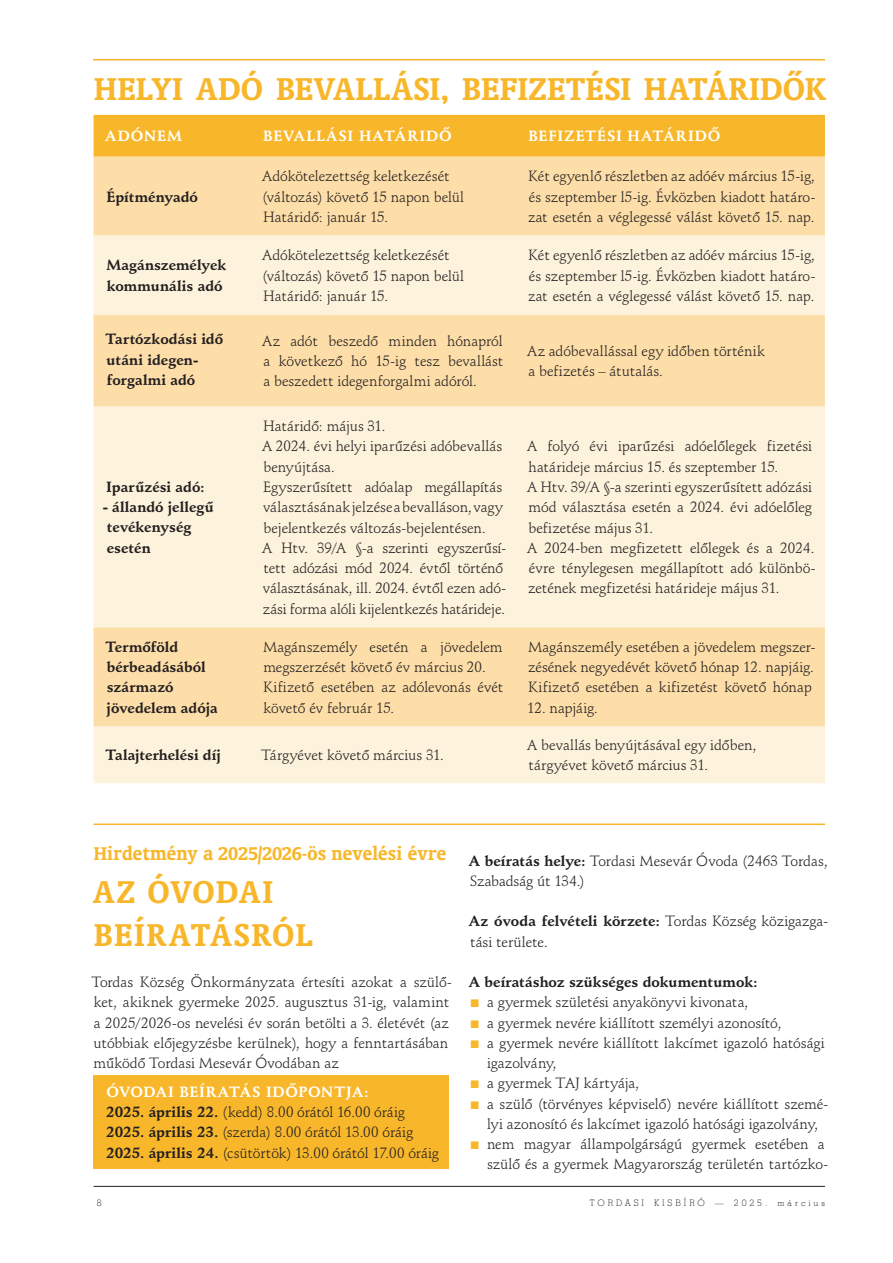
<style>
.page{position:relative;width:893px;height:1263px;background:#fff}
.page>*{position:absolute;margin:0;border:0;box-sizing:border-box;transform-origin:0 0}
.t1{font:700 36px "Oranda PFL";letter-spacing:.025em;color:#f8b72b}
.t2{font:700 36px/43.2px "Oranda PFL";letter-spacing:.045em;color:#f8b72b}
.t3{font:700 21px "Oranda PFL";letter-spacing:-.005em;color:#f8b72b}
.t4{font:14.55px/20.2px "Schneidler PFL";letter-spacing:-.005em;color:#231f20}
.t5{font:700 14.55px/20.2px "Schneidler PFL";color:#231f20}
.t6{font:700 14.55px "Schneidler PFL";letter-spacing:.06em;color:#fff}
.t7{font:9px "Stymie Lt PFL";letter-spacing:.315em;color:#231f20}
.s1{font-weight:700;color:#fff}
.s2{font-weight:700}
</style>
<div class="page">
<hr style="left:94px;top:1186px;width:731px;height:1px;background:#231f20">
<div style="left:94px;top:1075px;width:355px;height:94px;background:#f8b72b"></div>
<div style="left:94px;top:115px;width:731px;height:42px;background:#f8b72b"></div>
<div style="left:94px;top:157px;width:731px;height:79px;background:#fddea8"></div>
<svg style="left:94px;top:236px;width:731px;height:547px;background:#fdebc9"></svg>
<hr style="left:94px;top:59px;width:731px;height:1px;background:#f8b72b">
<hr style="left:94px;top:823px;width:731px;height:2px;background:#f8b72b">
<h1 class="t1" style="left:94px;top:68px;width:734px">HELYI ADÓ BEVALLÁSI, BEFIZETÉSI HATÁRIDŐK</h1>
<p class="t6" style="left:105px;top:127px;width:78px">ADÓNEM</p>
<p class="t6" style="left:263px;top:127px;width:190px">BEVALLÁSI HATÁRIDŐ</p>
<p class="t6" style="left:528px;top:127px;width:194px">BEFIZETÉSI HATÁRIDŐ</p>
<p class="t5" style="left:106px;top:186px;width:93px">Építményadó</p>
<p class="t4" style="left:262px;top:166px;width:203px">Adókötelezettség keletkezését (változás) követő 15 napon belül<br>Határidő: január 15.</p>
<p class="t4" style="left:528px;top:166px;width:289px;text-align:justify">Két egyenlő részletben az adóév március 15-ig, és szeptember l5-ig. Évközben kiadott határo&shy;zat esetén a véglegessé válást követő 15. nap.</p>
<p class="t5" style="left:106px;top:255px;width:121px">Magánszemélyek kommunális adó</p>
<p class="t4" style="left:262px;top:245px;width:203px">Adókötelezettség keletkezését (változás) követő 15 napon belül<br>Határidő: január 15.</p>
<p class="t4" style="left:528px;top:245px;width:289px;text-align:justify">Két egyenlő részletben az adóév március 15-ig, és szeptember l5-ig. Évközben kiadott határo&shy;zat esetén a véglegessé válást követő 15. nap.</p>
<p class="t5" style="left:105px;top:329px;width:119px">Tartózkodási idő utáni idegen&shy;forgalmi adó</p>
<p class="t4" style="left:262px;top:331px;width:243px;text-align:justify">Az adót beszedő minden hónapról a következő hó 15-ig tesz bevallást a beszedett idegenforgalmi adóról.</p>
<p class="t4" style="left:527px;top:341px;width:239px">Az adóbevallással egy időben történik a befizetés – átutalás.</p>
<p class="t5" style="left:106px;top:477px;width:100px">Iparűzési adó:</p>
<p class="t5" style="left:103px;top:497px;width:113px">- állandó jellegű tevékenység esetén</p>
<p class="t4" style="left:262px;top:416px;width:245px">Határidő: május 31.<br>A 2024. évi helyi iparűzési adóbevallás benyújtása.<br>Egyszerűsített adóalap megállapítás választásának jelzése a bevalláson, vagy bejelentkezés változás-bejelentésen.<br>A Htv. 39/A §-a szerinti egyszerűsí&shy;tett adózási mód 2024. évtől történő választásának, ill. 2024. évtől ezen adó&shy;zási forma alóli kijelentkezés határideje.</p>
<p class="t4" style="left:527px;top:436px;width:290px">A folyó évi iparűzési adóelőlegek fizetési határideje március 15. és szeptember 15.<br>A Htv. 39/A §-a szerinti egyszerűsített adózási mód választása esetén a 2024. évi adóelőleg befizetése május 31.<br>A 2024-ben megfizetett előlegek és a 2024. évre ténylegesen megállapított adó különbö&shy;zetének megfizetési határideje május 31.</p>
<p class="t5" style="left:105px;top:637px;width:114px">Termőföld bérbeadásából származó jövedelem adója</p>
<p class="t4" style="left:263px;top:637px;width:242px">Magánszemély esetén a jövedelem megszerzését követő év március 20.<br>Kifizető esetében az adólevonás évét követő év február 15.</p>
<p class="t4" style="left:528px;top:637px;width:289px;text-align:justify">Magánszemély esetében a jövedelem megszer&shy;zésének negyedévét követő hónap 12. napjáig.<br>Kifizető esetében a kifizetést követő hónap</p>
<p class="t4" style="left:527px;top:697px;width:72px">12. napjáig.</p>
<p class="t5" style="left:105px;top:745px;width:117px">Talajterhelési díj</p>
<p class="t4" style="left:261px;top:745px;width:184px">Tárgyévet követő március 31.</p>
<p class="t4" style="left:527px;top:735px;width:231px">A bevallás benyújtásával egy időben, tárgyévet követő március 31.</p>
<h2 class="t3" style="left:94px;top:841px;width:354px">Hirdetmény a 2025/2026-ös nevelési évre</h2>
<h1 class="t2" style="left:93px;top:869px;width:221px">AZ ÓVODAI<br>BEÍRATÁSRÓL</h1>
<p class="t4" style="left:91px;top:972px;width:362px">Tordas Község Önkormányzata értesíti azokat a szülő&shy;ket, akiknek gyermeke 2025. augusztus 31-ig, valamint a 2025/2026-os nevelési év során betölti a 3. életévét (az utóbbiak előjegyzésbe kerülnek), hogy a fenntartásában működő Tordasi Mesevár Óvodában az</p>
<p class="t4" style="left:106px;top:1082px;width:334px"><span class="s1">ÓVODAI BEÍRATÁS IDŐPONTJA:<br></span><span class="s2">2025. április 22.</span> (kedd) 8.00 órától 16.00 óráig <span class="s2">2025. április 23.</span> (szerda) 8.00 órától 13.00 óráig <span class="s2">2025. április 24.</span> (csütörtök) 13.00 órától 17.00 óráig</p>
<p class="t4" style="left:469px;top:850px;width:360px"><span class="s2">A beíratás helye:</span> Tordasi Mesevár Óvoda (2463 Tordas,<br>Szabadság út 134.)</p>
<p class="t4" style="left:469px;top:911px;width:361px"><span class="s2">Az óvoda felvételi körzete:</span> Tordas Község közigazga&shy;tási területe.</p>
<p class="t5" style="left:469px;top:972px;width:290px">A beíratáshoz szükséges dokumentumok:</p>
<p class="t4" style="left:487px;top:992px;width:343px">a gyermek születési anyakönyvi kivonata,<br>a gyermek nevére kiállított személyi azonosító,<br>a gyermek nevére kiállított lakcímet igazoló hatósági igazolvány,<br>a gyermek TAJ kártyája,<br>a szülő (törvényes képviselő) nevére kiállított szemé&shy;lyi azonosító és lakcímet igazoló hatósági igazolvány, nem magyar állampolgárságú gyermek esetében a szülő és a gyermek Magyarország területén tartózko-</p>
<p class="t7" style="left:97px;top:1198px;width:6px">8</p>
<p class="t7" style="left:590px;top:1198px;width:237px">TORDASI KISBÍRÓ — 2025. március</p>
</div>
